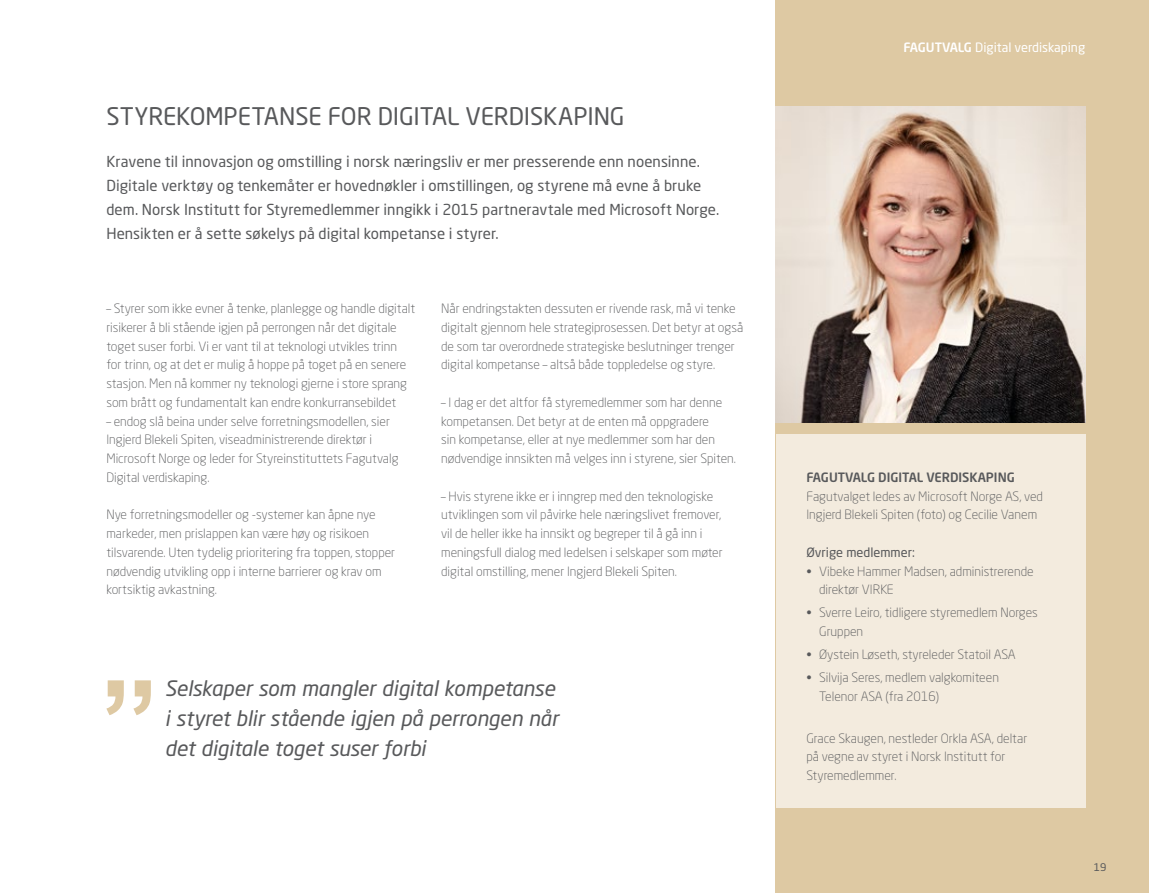
<style>
.page{position:relative;width:1149px;height:893px;background:#fff}
.page>*{position:absolute;margin:0;border:0;box-sizing:border-box;transform-origin:0 0}
.t1{font:24px "Neo Sans Std";letter-spacing:-.005em;color:#58595b}
.t2{font:italic 21px/30px "Neo Sans Std";letter-spacing:-.005em;color:#58595b}
.t3{font:15px/24px "Neo Sans Std";letter-spacing:.005em;color:#58595b}
.t4{font:300 12.75px/18.8px "Neo Sans Std";color:#58595b}
.t5{font:12.75px "Neo Sans Std";color:#fff}
.t6{font:500 12.75px "Neo Sans Std";color:#58595b}
.t7{font:12.75px "Neo Sans Std";color:#58595b}
.t8{font:10.5px "Neo Sans Std";color:#58595b}
.s1{font-weight:500}
</style>
<div class="page">
<div style="left:775px;top:0;width:373px;height:893px;background:#dec9a3"></div>
<div style="left:775px;top:435px;width:309px;height:373px;background:#f3ebde"></div>
<img style="left:775px;top:106px;width:309px;height:316px">
<svg style="left:106px;top:680px;width:45px;height:35px"></svg>
<h1 class="t1" style="left:106px;top:101px;width:519px">STYREKOMPETANSE FOR DIGITAL VERDISKAPING</h1>
<p class="t3" style="left:106px;top:150px;width:614px">Kravene til innovasjon og omstilling i norsk næringsliv er mer presserende enn noensinne.<br>Digitale verktøy og tenkemåter er hovednøkler i omstillingen, og styrene må evne å bruke dem. Norsk Institutt for Styremedlemmer inngikk i 2015 partneravtale med Microsoft Norge.<br>Hensikten er å sette søkelys på digital kompetanse i styrer.</p>
<p class="t4" style="left:106px;top:299px;width:310px">– Styrer som ikke evner å tenke, planlegge og handle digitalt risikerer å bli stående igjen på perrongen når det digitale toget suser forbi. Vi er vant til at teknologi utvikles trinn<br>for trinn, og at det er mulig å hoppe på toget på en senere stasjon. Men nå kommer ny teknologi gjerne i store sprang som brått og fundamentalt kan endre konkurransebildet</p>
<p class="t4" style="left:106px;top:411px;width:293px">– endog slå beina under selve forretningsmodellen, sier Ingjerd Blekeli Spiten, viseadministrerende direktør i Microsoft Norge og leder for Styreinstituttets Fagutvalg Digital verdiskaping.</p>
<p class="t4" style="left:106px;top:505px;width:290px">Nye forretningsmodeller og -systemer kan åpne nye markeder, men prislappen kan være høy og risikoen tilsvarende. Uten tydelig prioritering fra toppen, stopper nødvendig utvikling opp i interne barrierer og krav om kortsiktig avkastning.</p>
<p class="t4" style="left:441px;top:299px;width:303px">Når endringstakten dessuten er rivende rask, må vi tenke digitalt gjennom hele strategiprosessen. Det betyr at også de som tar overordnede strategiske beslutninger trenger digital kompetanse – altså både toppledelse og styre.</p>
<p class="t4" style="left:441px;top:393px;width:296px">– I dag er det altfor få styremedlemmer som har denne kompetansen. Det betyr at de enten må oppgradere<br>sin kompetanse, eller at nye medlemmer som har den nødvendige innsikten må velges inn i styrene, sier Spiten.</p>
<p class="t4" style="left:441px;top:487px;width:283px">– Hvis styrene ikke er i inngrep med den teknologiske utviklingen som vil påvirke hele næringslivet fremover, vil de heller ikke ha innsikt og begreper til å gå inn i meningsfull dialog med ledelsen i selskaper som møter digital omstilling, mener Ingjerd Blekeli Spiten.</p>
<h2 class="t2" style="left:165px;top:673px;width:395px">Selskaper som mangler digital kompetanse i styret blir stående igjen på perrongen når det digitale toget suser forbi</h2>
<p class="t5" style="left:903px;top:40px;width:183px"><span class="s1">FAGUTVALG</span> Digital verdiskaping</p>
<p class="t6" style="left:806px;top:469px;width:210px">FAGUTVALG DIGITAL VERDISKAPING</p>
<p class="t4" style="left:806px;top:486px;width:238px">Fagutvalget ledes av Microsoft Norge AS, ved<br>Ingjerd Blekeli Spiten (foto) og Cecilie Vanem</p>
<p class="t7" style="left:806px;top:544px;width:110px">Øvrige medlemmer:</p>
<p class="t4" style="left:818px;top:561px;width:216px;text-indent:-13px">• Vibeke Hammer Madsen, administrerende direktør VIRKE</p>
<p class="t4" style="left:818px;top:603px;width:220px;text-indent:-13px">• Sverre Leiro, tidligere styremedlem Norges<br>Gruppen</p>
<p class="t4" style="left:806px;top:645px;width:211px">• Øystein Løseth, styreleder Statoil ASA</p>
<p class="t4" style="left:818px;top:668px;width:181px;text-indent:-13px">• Silvija Seres, medlem valgkomiteen<br>Telenor ASA (fra 2016)</p>
<p class="t4" style="left:806px;top:728px;width:222px">Grace Skaugen, nestleder Orkla ASA, deltar på vegne av styret i Norsk Institutt for<br>Styremedlemmer.</p>
<p class="t8" style="left:1093px;top:861px;width:14px">19</p>
</div>
